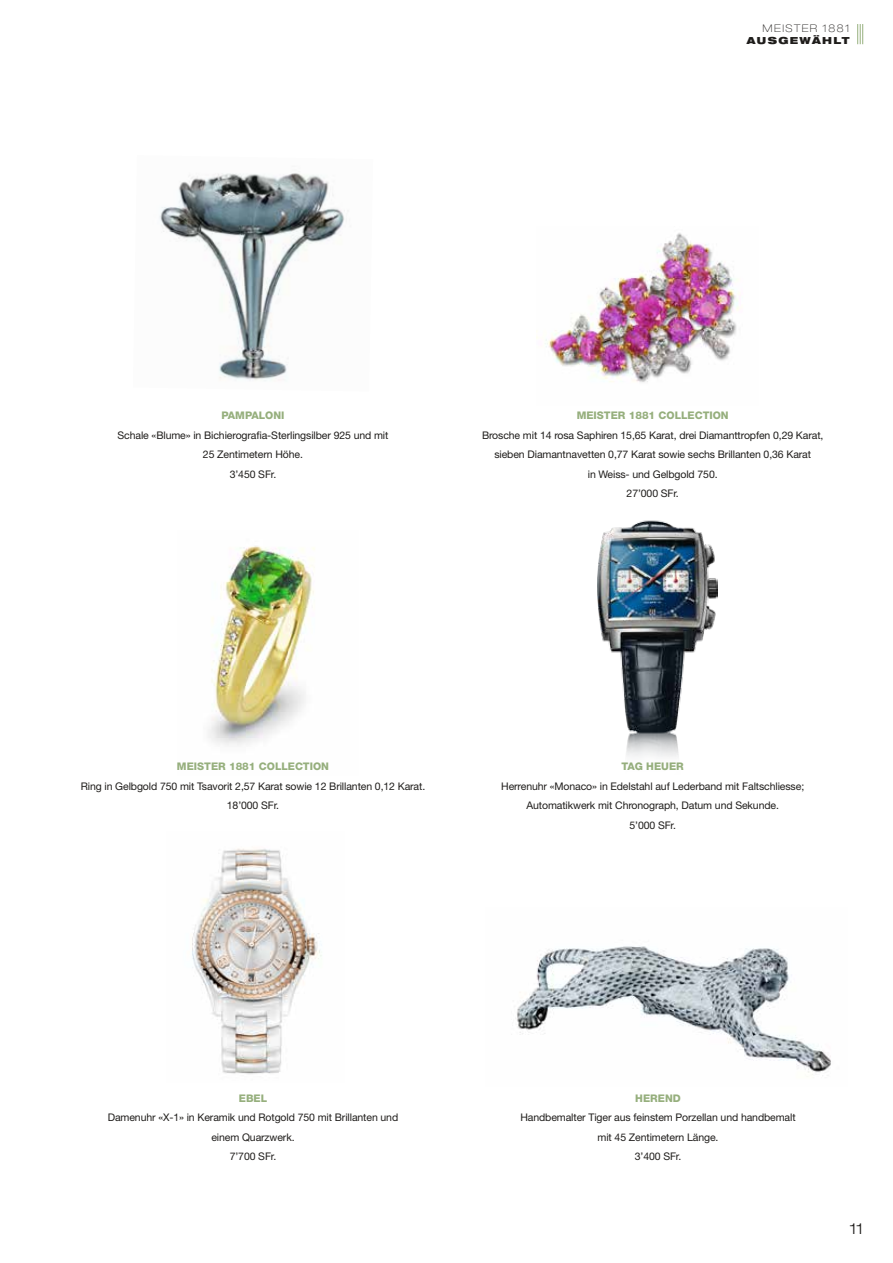
<style>
.page{position:relative;width:893px;height:1263px;background:#fff}
.page>*{position:absolute;margin:0;border:0;box-sizing:border-box;transform-origin:0 0}
.t1{font:300 expanded 15px "Helvetica Neue";color:#1f1d1b}
.t2{font:10.5px/19.5px "Helvetica Neue";letter-spacing:-.01em;color:#1f1d1b;text-align:center}
.t3{font:800 10.5px "Helvetica Neue";color:#96af7d}
.t4{font:100 expanded 10.5px "Helvetica Neue";letter-spacing:.14em;color:#1f1d1b}
.t5{font:900 expanded 9.75px "Helvetica Neue";letter-spacing:.14em;color:#1f1d1b}
</style>
<div class="page">
<img style="left:208px;top:546px;width:107px;height:200px">
<svg style="left:857px;top:24px;width:6px;height:20px"></svg>
<img style="left:536px;top:233px;width:204px;height:150px">
<img style="left:159px;top:173px;width:186px;height:208px">
<img style="left:192px;top:848px;width:130px;height:226px">
<img style="left:515px;top:946px;width:316px;height:131px">
<img style="left:597px;top:520px;width:120px;height:237px">
<p class="t4" style="left:762px;top:22px;width:89px">MEISTER 1881</p>
<p class="t5" style="left:747px;top:34px;width:104px">AUSGEWÄHLT</p>
<p class="t3" style="left:221px;top:409px;width:65px">PAMPALONI</p>
<p class="t2" style="left:118px;top:425px;width:272px">Schale «Blume» in Bichierografia-Sterlingsilber 925 und mit<br>25 Zentimetern Höhe.<br>3’450 SFr.</p>
<p class="t3" style="left:577px;top:409px;width:8px">MEIS</p>
<p class="t3" style="left:604px;top:409px;width:79px">TER 1881 COLLE</p>
<p class="t3" style="left:695px;top:409px;width:34px">CTION</p>
<p class="t2" style="left:482px;top:425px;width:343px">Brosche mit 14 rosa Saphiren 15,65 Karat, drei Diamanttropfen 0,29 Karat, sieben Diamantnavetten 0,77 Karat sowie sechs Brillanten 0,36 Karat<br>in Weiss- und Gelbgold 750.<br>27’000 SFr.</p>
<p class="t3" style="left:177px;top:760px;width:8px">MEIS</p>
<p class="t3" style="left:204px;top:760px;width:79px">TER 1881 COLLE</p>
<p class="t3" style="left:295px;top:760px;width:34px">CTION</p>
<p class="t2" style="left:81px;top:776px;width:346px">Ring in Gelbgold 750 mit Tsavorit 2,57 Karat sowie 12 Brillanten 0,12 Karat.<br>18’000 SFr.</p>
<p class="t3" style="left:622px;top:760px;width:33px">TAG HEUE</p>
<p class="t3" style="left:676px;top:760px;width:9px">R</p>
<p class="t2" style="left:501px;top:776px;width:305px">Herrenuhr «Monaco» in Edelstahl auf Lederband mit Faltschliesse;<br>Automatikwerk mit Chronograph, Datum und Sekunde.<br>5’000 SFr.</p>
<p class="t3" style="left:239px;top:1092px;width:23px">EBEL</p>
<p class="t2" style="left:108px;top:1108px;width:292px">Damenuhr «X-1» in Keramik und Rotgold 750 mit Brillanten und einem Quarzwerk.<br>7’700 SFr.</p>
<p class="t3" style="left:635px;top:1092px;width:47px">HEREND</p>
<p class="t2" style="left:520px;top:1108px;width:277px">Handbemalter Tiger aus feinstem Porzellan und handbemalt mit 45 Zentimetern Länge.<br>3’400 SFr.</p>
<h1 class="t1" style="left:850px;top:1219px;width:15px">11</h1>
</div>
